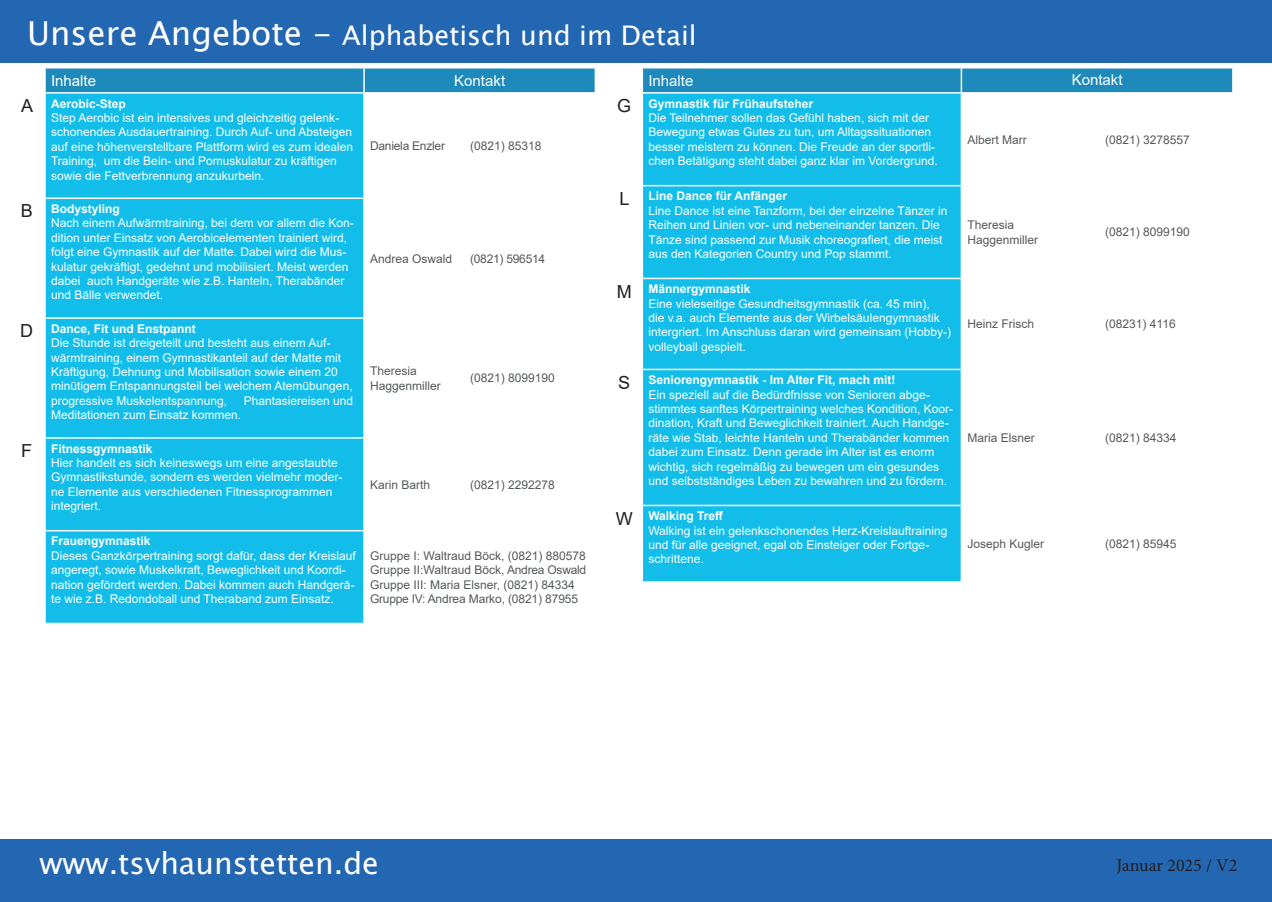
<style>
.page{position:relative;width:1272px;height:902px;background:#fff}
.page>*{position:absolute;margin:0;border:0;box-sizing:border-box;transform-origin:0 0}
.t1{font:30px "Lucida Sans Unicode";color:#fff}
.t2{font:27px "Lucida Sans Unicode";color:#fff}
.t3{font:18px "Minion Pro";color:#231f20}
.t4{font:15px "Arial";color:#fff}
.t5{font:12px/14.4px "Arial";color:#fff}
.t6{font:12px/14.4px "Arial";color:#55595a}
.t7{font:12px "Arial";letter-spacing:-.02em;color:#55595a}
.t8{font:700 12px "Arial";color:#fff}
.s1{font-size:33px}
.s2{font-size:18px;color:#231f20}
.s3{font-weight:700}
</style>
<div class="page">
<div style="left:0;top:0;width:1271px;height:63px;background:#2367b2"></div>
<div style="left:46px;top:68px;width:548px;height:24px;background:#1e89bb"></div>
<div style="left:46px;top:94px;width:317px;height:528px;background:#12bdea"></div>
<hr style="left:44px;top:197px;width:321px;height:2px;background:#fff">
<hr style="left:44px;top:317px;width:321px;height:2px;background:#fff">
<hr style="left:44px;top:437px;width:321px;height:1px;background:#fff">
<hr style="left:44px;top:530px;width:321px;height:1px;background:#fff">
<hr style="left:363px;top:68px;width:2px;height:24px;background:#fff">
<div style="left:643px;top:94px;width:317px;height:487px;background:#12bdea"></div>
<div style="left:643px;top:68px;width:590px;height:25px;background:#1e89bb"></div>
<hr style="left:1099px;top:92px;width:134px;height:2px;background:#fff">
<hr style="left:960px;top:68px;width:2px;height:24px;background:#fff">
<hr style="left:641px;top:92px;width:320px;height:2px;background:#fff">
<hr style="left:641px;top:185px;width:320px;height:1px;background:#fff">
<hr style="left:641px;top:278px;width:320px;height:1px;background:#fff">
<hr style="left:641px;top:368px;width:321px;height:2px;background:#fff">
<hr style="left:641px;top:504px;width:321px;height:2px;background:#fff">
<div style="left:0;top:839px;width:1271px;height:62px;background:#2367b2"></div>
<h2 class="t2" style="left:27px;top:14px;width:671px"><span class="s1">Unsere Angebote -</span> Alphabetisch und im Detail</h2>
<p class="t4" style="left:51px;top:70px;width:47px">Inhalte</p>
<p class="t4" style="left:454px;top:70px;width:52px">Kontakt</p>
<p class="t5" style="left:51px;top:96px;width:304px;text-indent:-30px"><span class="s2">A</span> <span class="s3">Aerobic-Step<br></span>Step Aerobic ist ein intensives und gleichzeitig gelenk&shy;schonendes Ausdauertraining. Durch Auf- und Absteigen auf eine höhenverstellbare Plattform wird es zum idealen Training, um die Bein- und Pomuskulatur zu kräftigen sowie die Fettverbrennung anzukurbeln.</p>
<p class="t4" style="left:648px;top:70px;width:47px">Inhalte</p>
<p class="t4" style="left:1071px;top:69px;width:52px">Kontakt</p>
<p class="t5" style="left:648px;top:96px;width:291px;text-indent:-31px"><span class="s2">G</span> <span class="s3">Gymnastik für Frühaufsteher<br></span>Die Teilnehmer sollen das Gefühl haben, sich mit der Bewegung etwas Gutes zu tun, um Alltagssituationen besser meistern zu können. Die Freude an der sportli&shy;chen Betätigung steht dabei ganz klar im Vordergrund.</p>
<p class="t6" style="left:967px;top:132px;width:61px">Albert Marr</p>
<p class="t6" style="left:1105px;top:132px;width:86px">(0821) 3278557</p>
<p class="t7" style="left:370px;top:137px;width:76px">Daniela Enzler</p>
<p class="t6" style="left:470px;top:138px;width:73px">(0821) 85318</p>
<p class="t5" style="left:51px;top:201px;width:304px;text-indent:-30px"><span class="s2">B</span> <span class="s3">Bodystyling<br></span>Nach einem Aufwärmtraining, bei dem vor allem die Kon&shy;dition unter Einsatz von Aerobicelementen trainiert wird, folgt eine Gymnastik auf der Matte. Dabei wird die Mus&shy;kulatur gekräftigt, gedehnt und mobilisiert. Meist werden dabei auch Handgeräte wie z.B. Hanteln, Therabänder und Bälle verwendet.</p>
<p class="t5" style="left:51px;top:321px;width:303px;text-indent:-31px"><span class="s2">D</span> <span class="s3">Dance, Fit und Enstpannt<br></span>Die Stunde ist dreigeteilt und besteht aus einem Auf&shy;wärmtraining, einem Gymnastikanteil auf der Matte mit Kräftigung, Dehnung und Mobilisation sowie einem 20 minütigem Entspannungsteil bei welchem Atemübungen, progressive Muskelentspannung,</p>
<p class="t5" style="left:244px;top:393px;width:111px">Phantasiereisen und</p>
<p class="t5" style="left:51px;top:408px;width:192px">Meditationen zum Einsatz kommen.</p>
<p class="t5" style="left:51px;top:441px;width:293px;text-indent:-30px"><span class="s2">F</span> <span class="s3">Fitnessgymnastik<br></span>Hier handelt es sich keineswegs um eine angestaubte Gymnastikstunde, sondern es werden vielmehr moder&shy;ne Elemente aus verschiedenen Fitnessprogrammen integriert.</p>
<p class="t6" style="left:370px;top:251px;width:84px">Andrea Oswald</p>
<p class="t7" style="left:470px;top:250px;width:77px">(0821) 596514</p>
<p class="t6" style="left:370px;top:363px;width:72px">Theresia<br>Haggenmiller</p>
<p class="t6" style="left:470px;top:371px;width:86px">(0821) 8099190</p>
<p class="t6" style="left:370px;top:477px;width:62px">Karin Barth</p>
<p class="t6" style="left:470px;top:477px;width:86px">(0821) 2292278</p>
<p class="t8" style="left:51px;top:532px;width:101px">Frauengymnastik</p>
<p class="t5" style="left:51px;top:548px;width:306px">Dieses Ganzkörpertraining sorgt dafür, dass der Kreislauf angeregt, sowie Muskelkraft, Beweglichkeit und Koordi&shy;nation gefördert werden. Dabei kommen auch Handgerä&shy;te wie z.B. Redondoball und Theraband zum Einsatz.</p>
<p class="t6" style="left:370px;top:548px;width:218px">Gruppe I: Waltraud Böck, (0821) 880578<br>Gruppe II:Waltraud Böck, Andrea Oswald Gruppe III: Maria Elsner, (0821) 84334<br>Gruppe IV: Andrea Marko, (0821) 87955</p>
<p class="t5" style="left:648px;top:189px;width:301px;text-indent:-29px"><span class="s2">L</span> <span class="s3">Line Dance für Anfänger<br></span>Line Dance ist eine Tanzform, bei der einzelne Tänzer in Reihen und Linien vor- und nebeneinander tanzen. Die Tänze sind passend zur Musik choreografiert, die meist aus den Kategorien Country und Pop stammt.</p>
<p class="t5" style="left:648px;top:282px;width:304px;text-indent:-32px"><span class="s2">M</span> <span class="s3">Männergymnastik<br></span>Eine vieleseitige Gesundheitsgymnastik (ca. 45 min),<br>die v.a. auch Elemente aus der Wirbelsäulengymnastik intergriert. Im Anschluss daran wird gemeinsam (Hobby-) volleyball gespielt.</p>
<p class="t5" style="left:648px;top:372px;width:306px;text-indent:-30px"><span class="s2">S</span> <span class="s3">Seniorengymnastik - Im Alter Fit, mach mit!<br></span>Ein speziell auf die Bedürdfnisse von Senioren abge&shy;stimmtes sanftes Körpertraining welches Kondition, Koor&shy;dination, Kraft und Beweglichkeit trainiert. Auch Handge&shy;räte wie Stab, leichte Hanteln und Therabänder kommen dabei zum Einsatz. Denn gerade im Alter ist es enorm wichtig, sich regelmäßig zu bewegen um ein gesundes und selbstständiges Leben zu bewahren und zu fördern.</p>
<p class="t5" style="left:648px;top:508px;width:300px;text-indent:-33px"><span class="s2">W</span> <span class="s3">Walking Treff<br></span>Walking ist ein gelenkschonendes Herz-Kreislauftraining und für alle geeignet, egal ob Einsteiger oder Fortge&shy;schrittene.</p>
<p class="t6" style="left:967px;top:218px;width:72px">Theresia<br>Haggenmiller</p>
<p class="t6" style="left:1105px;top:225px;width:86px">(0821) 8099190</p>
<p class="t6" style="left:967px;top:317px;width:68px">Heinz Frisch</p>
<p class="t6" style="left:1105px;top:317px;width:72px">(08231) 4116</p>
<p class="t6" style="left:967px;top:430px;width:69px">Maria Elsner</p>
<p class="t6" style="left:1105px;top:430px;width:73px">(0821) 84334</p>
<p class="t6" style="left:967px;top:536px;width:78px">Joseph Kugler</p>
<p class="t6" style="left:1105px;top:536px;width:73px">(0821) 85945</p>
<h1 class="t1" style="left:39px;top:839px;width:341px">www.tsvhaunstetten.de</h1>
<h3 class="t3" style="left:1116px;top:853px;width:122px">Januar 2025 / V2</h3>
</div>
